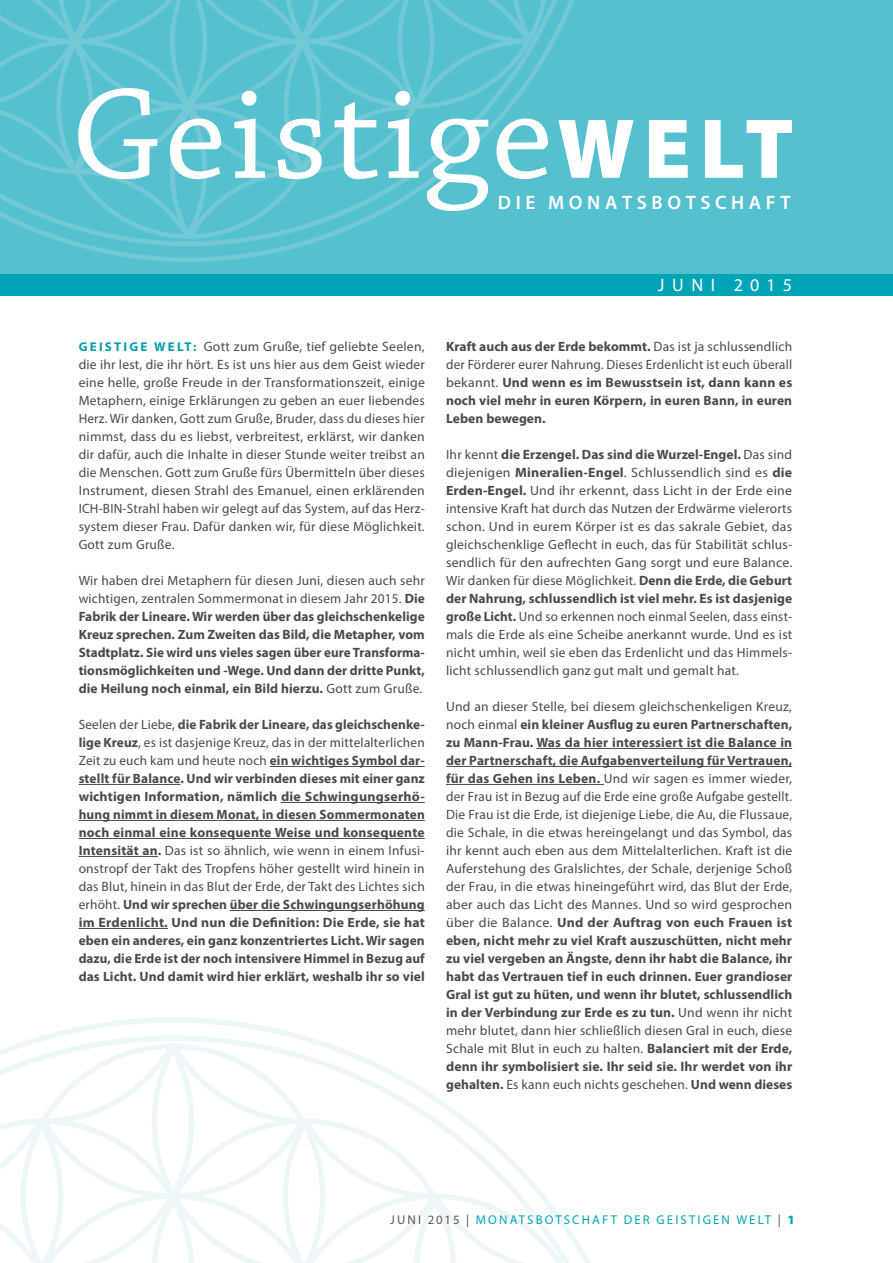
<style>
.page{position:relative;width:893px;height:1263px;background:#fff}
.page>*{position:absolute;margin:0;border:0;box-sizing:border-box;transform-origin:0 0}
.t1{font:135.6px "Chaparral Pro Capt";letter-spacing:.02em;color:#fff}
.t2{font:600 19.5px "Myriad Pro";letter-spacing:.235em;color:#fff}
.t3{font:18px "Myriad Pro";letter-spacing:.41em;color:#fff}
.t4{font:13.5px/18px "Myriad Pro";letter-spacing:.015em;color:#4a4a49;text-align:justify}
.t5{font:700 13.5px/18px "Myriad Pro";letter-spacing:.005em;color:#4a4a49;text-align:justify}
.t6{font:12.75px "Myriad Pro";letter-spacing:.17em;color:#00a4b7}
.s1{font-family:"Myriad Pro";font-weight:900;font-size:85.8px}
.s2{font-weight:700;font-size:12.75px;color:#009fa8}
.s3{font-weight:400}
.s4{font-weight:700}
.s5{color:#575756}
.s6{font-weight:900}
</style>
<div class="page">
<div style="left:0;top:0;width:893px;height:285px;background:#55c0ce"></div>
<div style="left:0;top:274px;width:893px;height:22px;background:#00a4b7"></div>
<img style="left:0;top:0;width:574px;height:262px">
<hr style="left:270px;top:766px;width:155px;height:1px;background:#4a4a49">
<hr style="left:79px;top:784px;width:102px;height:1px;background:#4a4a49">
<hr style="left:281px;top:802px;width:144px;height:1px;background:#4a4a49">
<hr style="left:79px;top:820px;width:346px;height:1px;background:#4a4a49">
<hr style="left:79px;top:838px;width:346px;height:1px;background:#4a4a49">
<hr style="left:79px;top:856px;width:79px;height:1px;background:#4a4a49">
<hr style="left:230px;top:910px;width:195px;height:1px;background:#4a4a49">
<hr style="left:79px;top:928px;width:89px;height:1px;background:#4a4a49">
<hr style="left:536px;top:748px;width:256px;height:1px;background:#4a4a49">
<hr style="left:446px;top:766px;width:346px;height:1px;background:#4a4a49">
<hr style="left:446px;top:784px;width:158px;height:1px;background:#4a4a49">
<h1 class="t1" style="left:71px;top:58px;width:724px">Geistige<span class="s1">WELT</span></h1>
<h2 class="t2" style="left:498px;top:190px;width:294px">DIE MONATSBOTSCHAFT</h2>
<p class="t4" style="left:79px;top:337px;width:348px"><span class="s2">G E I S T I G E W E LT:</span> Gott zum Gruße, tief geliebte Seelen, die ihr lest, die ihr hört. Es ist uns hier aus dem Geist wieder eine helle, große Freude in der Transformationszeit, einige Metaphern, einige Erklärungen zu geben an euer liebendes Herz. Wir danken, Gott zum Gruße, Bruder, dass du dieses hier nimmst, dass du es liebst, verbreitest, erklärst, wir danken dir dafür, auch die Inhalte in dieser Stunde weiter treibst an die Menschen. Gott zum Gruße fürs Übermitteln über dieses Instrument, diesen Strahl des Emanuel, einen erklärenden ICH-BIN-Strahl haben wir gelegt auf das System, auf das Herz&shy;system dieser Frau. Dafür danken wir, für diese Möglichkeit.<br>Gott zum Gruße.</p>
<p class="t5" style="left:79px;top:571px;width:348px"><span class="s3">Wir haben drei Metaphern für diesen Juni, diesen auch sehr wichtigen, zentralen Sommermonat in diesem Jahr 2015.</span> Die Fabrik der Lineare. Wir werden über das gleichschenkelige Kreuz sprechen. Zum Zweiten das Bild, die Metapher, vom Stadtplatz. Sie wird uns vieles sagen über eure Transforma&shy;tionsmöglichkeiten und -Wege. Und dann der dritte Punkt, die Heilung noch einmal, ein Bild hierzu. <span class="s3">Gott zum Gruße.</span></p>
<p class="t5" style="left:79px;top:715px;width:348px"><span class="s3">Seelen der Liebe,</span> die Fabrik der Lineare, das gleichschenke&shy;lige Kreuz<span class="s3">, es ist dasjenige Kreuz, das in der mittelalterlichen Zeit zu euch kam und heute noch</span> ein wichtiges Symbol dar&shy;stellt für Balance. Und wir verbinden dieses mit einer ganz wichtigen Information, nämlich die Schwingungserhö&shy;hung nimmt in diesem Monat, in diesen Sommermonaten noch einmal eine konsequente Weise und konsequente Intensität an. <span class="s3">Das ist so ähnlich, wie wenn in einem Infusi&shy;onstropf der Takt des Tropfens höher gestellt wird hinein in das Blut, hinein in das Blut der Erde, der Takt des Lichtes sich erhöht.</span> Und wir sprechen über die Schwingungserhöhung im Erdenlicht. Und nun die Definition: Die Erde, sie hat eben ein anderes, ein ganz konzentriertes Licht. Wir sagen dazu, die Erde ist der noch intensivere Himmel in Bezug auf das Licht. Und damit wird hier erklärt, weshalb ihr so viel</p>
<h3 class="t3" style="left:658px;top:274px;width:136px">JUNI 2015</h3>
<p class="t5" style="left:446px;top:337px;width:348px">Kraft auch aus der Erde bekommt. <span class="s3">Das ist ja schlussendlich der Förderer eurer Nahrung. Dieses Erdenlicht ist euch überall bekannt.</span> Und wenn es im Bewusstsein ist, dann kann es noch viel mehr in euren Körpern, in euren Bann, in euren Leben bewegen.</p>
<p class="t4" style="left:446px;top:445px;width:348px">Ihr kennt <span class="s4">die Erzengel. Das sind die Wurzel-Engel.</span> Das sind diejenigen <span class="s4">Mineralien-Engel</span>. Schlussendlich sind es <span class="s4">die Erden-Engel.</span> Und ihr erkennt, dass Licht in der Erde eine intensive Kraft hat durch das Nutzen der Erdwärme vielerorts schon. Und in eurem Körper ist es das sakrale Gebiet, das gleichschenklige Geflecht in euch, das für Stabilität schlus&shy;sendlich für den aufrechten Gang sorgt und eure Balance.<br>Wir danken für diese Möglichkeit. <span class="s4">Denn die Erde, die Geburt der Nahrung, schlussendlich ist viel mehr. Es ist dasjenige große Licht.</span> Und so erkennen noch einmal Seelen, dass einst&shy;mals die Erde als eine Scheibe anerkannt wurde. Und es ist nicht umhin, weil sie eben das Erdenlicht und das Himmels&shy;licht schlussendlich ganz gut malt und gemalt hat.</p>
<p class="t4" style="left:446px;top:697px;width:348px">Und an dieser Stelle, bei diesem gleichschenkeligen Kreuz, noch einmal <span class="s4">ein kleiner Ausflug zu euren Partnerschaften, zu Mann-Frau. Was da hier interessiert ist die Balance in der Partnerschaft, die Aufgabenverteilung für Vertrauen, für das Gehen ins Leben.</span> Und wir sagen es immer wieder, der Frau ist in Bezug auf die Erde eine große Aufgabe gestellt.<br>Die Frau ist die Erde, ist diejenige Liebe, die Au, die Flussaue, die Schale, in die etwas hereingelangt und das Symbol, das ihr kennt auch eben aus dem Mittelalterlichen. Kraft ist die Auferstehung des Gralslichtes, der Schale, derjenige Schoß der Frau, in die etwas hineingeführt wird, das Blut der Erde, aber auch das Licht des Mannes. Und so wird gesprochen über die Balance. <span class="s4">Und der Auftrag von euch Frauen ist eben, nicht mehr zu viel Kraft auszuschütten, nicht mehr zu viel vergeben an Ängste, denn ihr habt die Balance, ihr habt das Vertrauen tief in euch drinnen. Euer grandioser Gral ist gut zu hüten, und wenn ihr blutet, schlussendlich in der Verbindung zur Erde es zu tun.</span> Und wenn ihr nicht mehr blutet, dann hier schließlich diesen Gral in euch, diese Schale mit Blut in euch zu halten. <span class="s4">Balanciert mit der Erde, denn ihr symbolisiert sie. Ihr seid sie. Ihr werdet von ihr gehalten.</span> Es kann euch nichts geschehen. <span class="s4">Und wenn dieses</span></p>
<p class="t6" style="left:390px;top:1212px;width:406px"><span class="s5">JUNI 2015 |</span> MONATSBOTSCHAFT DER GEISTIGEN WELT <span class="s5">|</span> <span class="s6">1</span></p>
</div>
